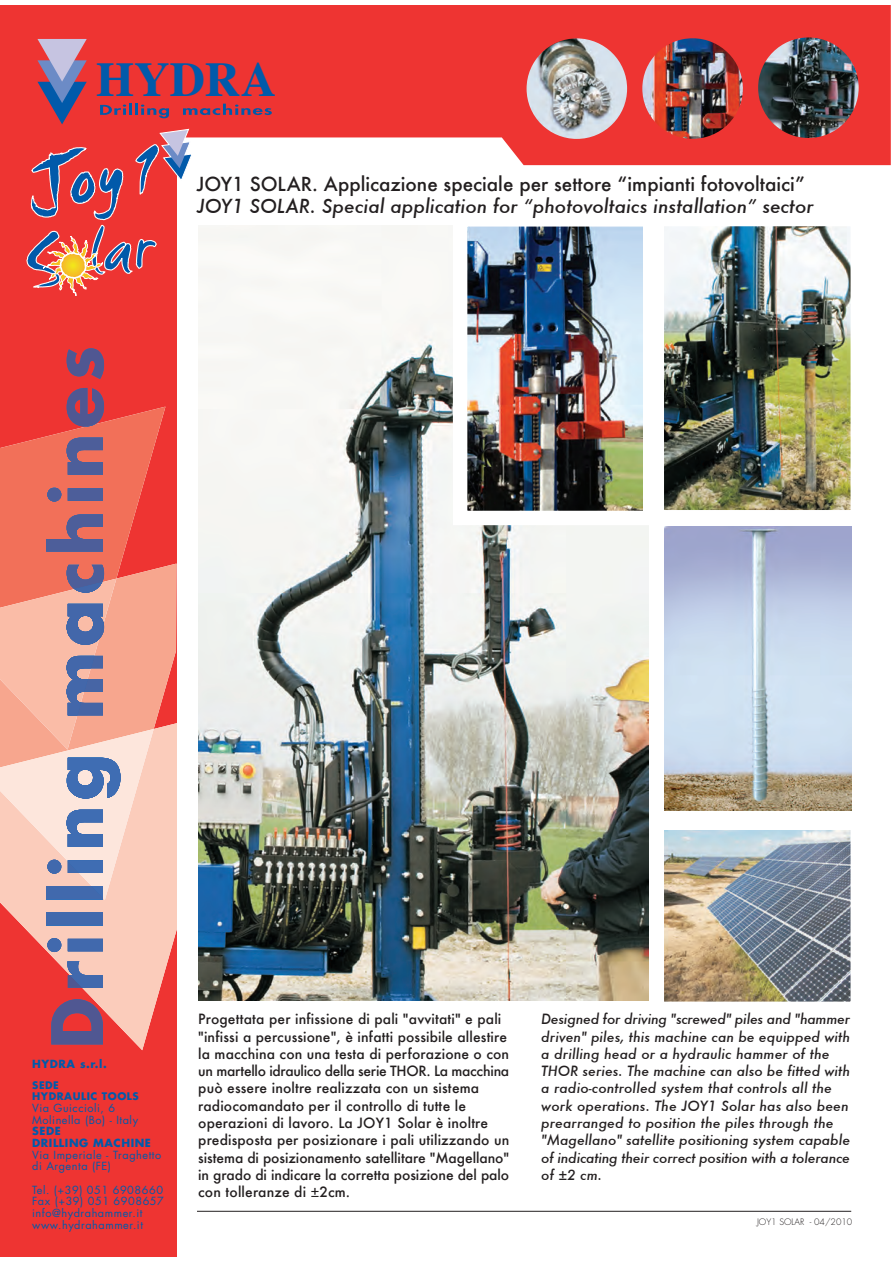
<style>
.page{position:relative;width:893px;height:1263px;background:#fff}
.page>*{position:absolute;margin:0;border:0;box-sizing:border-box;transform-origin:0 0}
.t1{font:700 48.6px "Times";color:#015aaa}
.t2{font:italic 500 18.9px "Futura";color:#231f20}
.t3{font:500 18.9px "Futura";color:#231f20}
.t4{font:500 13.8px/17.2px "Futura";letter-spacing:.01em;color:#231f20}
.t5{font:italic 500 13.8px/17.2px "Futura";letter-spacing:.005em;color:#231f20}
.t6{font:10.95px/11.7px "Futura";letter-spacing:.05em;color:#015aaa}
.t7{font:700 10.95px/11.7px "Futura";letter-spacing:.05em;color:#015aaa}
.t8{font:700 10.2px/11.7px "Futura";letter-spacing:.05em;color:#015aaa}
.t9{font:300 8.7px "Futura";color:#231f20}
</style>
<div class="page">
<img style="left:198px;top:225px;width:450px;height:775px">
<svg style="left:0;top:6px;width:891px;height:159px;background:#ef4341"></svg>
<img style="left:526px;top:38px;width:101px;height:101px;border-radius:50%">
<img style="left:642px;top:38px;width:101px;height:101px;border-radius:50%">
<img style="left:758px;top:37px;width:100px;height:101px;border-radius:50%">
<div style="left:0;top:134px;width:177px;height:1123px;background:#ee3432"></div>
<svg style="left:0;top:723px;width:177px;height:327px;fill:#fbccbb"></svg>
<svg style="left:0;top:407px;width:165px;height:157px;fill:#f27059"></svg>
<hr style="left:197px;top:1211px;width:654px;height:1px;background:#231f20">
<img style="left:665px;top:227px;width:185px;height:282px">
<div style="left:662px;top:224px;width:191px;height:288px;border:2px solid #fff"></div>
<img style="left:665px;top:831px;width:185px;height:170px">
<div style="left:662px;top:828px;width:191px;height:176px;border:2px solid #fff"></div>
<svg style="left:51px;top:999px;width:52px;height:45px"></svg>
<svg style="left:67px;top:961px;width:36px;height:27px"></svg>
<svg style="left:47px;top:938px;width:56px;height:14px"></svg>
<div style="left:46px;top:913px;width:57px;height:12px;background:#4169ad"></div>
<svg style="left:0;top:564px;width:176px;height:336px;background:#e1b0a9"></svg>
<svg style="left:74px;top:582px;width:28px;height:11px"></svg>
<svg style="left:46px;top:514px;width:57px;height:38px;background:#8e6580"></svg>
<svg style="left:47px;top:488px;width:56px;height:14px"></svg>
<svg style="left:67px;top:438px;width:36px;height:37px"></svg>
<svg style="left:67px;top:388px;width:37px;height:39px"></svg>
<svg style="left:67px;top:348px;width:37px;height:31px"></svg>
<svg style="left:26px;top:39px;width:246px;height:258px"></svg>
<img style="left:664px;top:527px;width:187px;height:283px">
<svg style="left:642px;top:227px;width:5px;height:283px"></svg>
<img style="left:468px;top:227px;width:174px;height:283px">
<h1 class="t1" style="left:96px;top:59px;width:181px">HYDRA</h1>
<h2 class="t3" style="left:197px;top:172px;width:609px">JOY1 SOLAR. Applicazione speciale per settore “impianti fotovoltaici”</h2>
<h2 class="t2" style="left:197px;top:193px;width:618px">JOY1 SOLAR. Special application for “photovoltaics installation” sector</h2>
<p class="t7" style="left:32px;top:1059px;width:76px">HYDRA s.r.l.</p>
<p class="t8" style="left:32px;top:1080px;width:108px">SEDE<br>HYDRAULIC TOOLS</p>
<p class="t6" style="left:32px;top:1103px;width:107px">Via Guiccioli, 6<br>Molinella (Bo) - Italy</p>
<p class="t7" style="left:32px;top:1126px;width:120px">SEDE<br>DRILLING MACHINE</p>
<p class="t6" style="left:32px;top:1150px;width:131px">Via Imperiale - Traghetto di Argenta (FE)</p>
<p class="t6" style="left:32px;top:1185px;width:133px">Tel. (+39) 051 6908660<br>Fax (+39) 051 6908657 info@hydrahammer.it www.hydrahammer.it</p>
<p class="t4" style="left:198px;top:1010px;width:313px">Progettata per infissione di pali "avvitati" e pali "infissi a percussione", è infatti possibile allestire la macchina con una testa di perforazione o con un martello idraulico della serie THOR. La macchina può essere inoltre realizzata con un sistema radiocomandato per il controllo di tutte le operazioni di lavoro. La JOY1 Solar è inoltre predisposta per posizionare i pali utilizzando un sistema di posizionamento satellitare "Magellano" in grado di indicare la corretta posizione del palo con tolleranze di ±2cm.</p>
<p class="t5" style="left:541px;top:1010px;width:310px">Designed for driving "screwed" piles and "hammer driven" piles, this machine can be equipped with a drilling head or a hydraulic hammer of the THOR series. The machine can also be fitted with a radio-controlled system that controls all the work operations. The JOY1 Solar has also been prearranged to position the piles through the "Magellano" satellite positioning system capable of indicating their correct position with a tolerance of ±2 cm.</p>
<p class="t9" style="left:757px;top:1218px;width:97px">JOY1 SOLAR - 04/2010</p>
</div>
